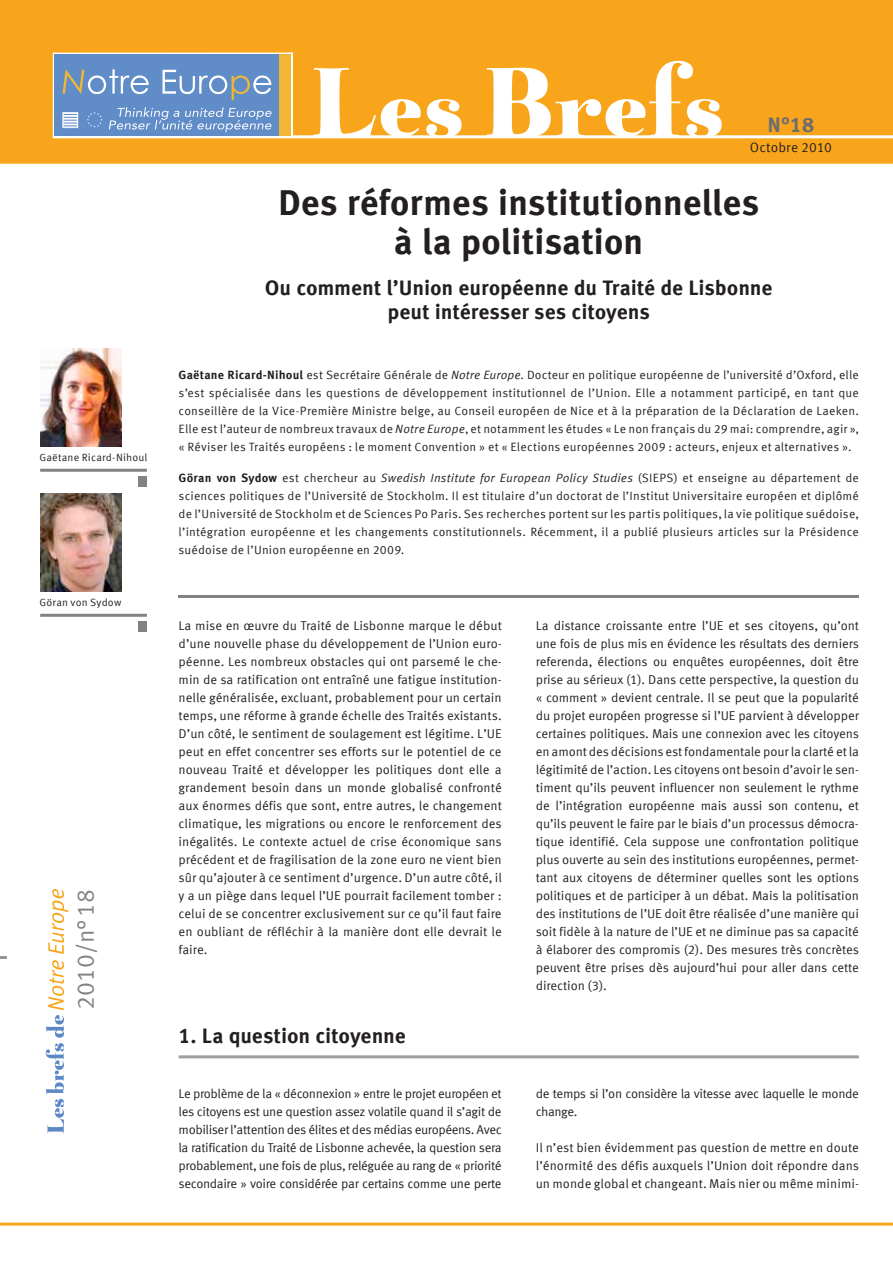
<style>
.page{position:relative;width:893px;height:1263px;background:#fff}
.page>*{position:absolute;margin:0;border:0;box-sizing:border-box;transform-origin:0 0}
.t1{font:700 36px/39px "Meta Corr Turk";letter-spacing:-.01em;color:#231f20;text-align:center}
.t2{font:24px "Meta Corr Turk";color:#808285}
.t3{font:700 21px/24px "Meta Corr Turk";letter-spacing:-.01em;color:#231f20;text-align:center}
.t4{font:700 21px "Meta Corr Turk";color:#6c6d70}
.t5{font:13.5px "Meta Corr Turk";letter-spacing:.005em;color:#231f20}
.t6{font:12.75px/18px "Meta Corr Turk";letter-spacing:-.01em;color:#231f20;text-align:justify}
.t7{font:12.75px/18px "Meta Corr Turk";letter-spacing:-.03em;color:#231f20}
.t8{font:12px/18px "Meta Corr Turk";letter-spacing:.01em;color:#231f20;text-align:justify}
.t9{font:10.5px "Meta Corr Turk";letter-spacing:.02em;color:#231f20}
.s1{font-weight:700}
.s2{font-style:italic}
</style>
<div class="page">
<div style="left:0;top:0;width:893px;height:164px;background:#f9a51b"></div>
<hr style="left:290px;top:53px;width:3px;height:83px;background:#fff">
<hr style="left:53px;top:53px;width:3px;height:83px;background:#fff">
<hr style="left:54px;top:53px;width:239px;height:3px;background:#fff">
<svg style="left:313px;top:61px;width:409px;height:74px"></svg>
<hr style="left:53px;top:135px;width:840px;height:3px;background:#fff">
<img style="left:40px;top:348px;width:81px;height:98px">
<img style="left:40px;top:493px;width:81px;height:98px">
<hr style="left:40px;top:469px;width:107px;height:3px;background:#808285">
<div style="left:139px;top:476px;width:8px;height:10px;background:#808285"></div>
<hr style="left:40px;top:614px;width:107px;height:3px;background:#808285">
<div style="left:139px;top:621px;width:8px;height:10px;background:#808285"></div>
<svg style="left:46px;top:889px;width:22px;height:244px"></svg>
<hr style="left:179px;top:595px;width:680px;height:3px;background:#808285">
<hr style="left:0;top:1222px;width:893px;height:3px;background:#f9a51b">
<hr style="left:179px;top:1055px;width:680px;height:3px;background:#9d9fa2">
<svg style="left:0;top:956px;width:6px;height:3px"></svg>
<div style="left:54px;top:54px;width:225px;height:81px;background:#608cc8"></div>
<div style="left:279px;top:54px;width:12px;height:81px;background:#f1b734"></div>
<svg style="left:62px;top:69px;width:87px;height:25px"></svg>
<svg style="left:162px;top:70px;width:109px;height:30px"></svg>
<svg style="left:62px;top:112px;width:17px;height:17px"></svg>
<svg style="left:109px;top:107px;width:163px;height:25px"></svg>
<svg style="left:87px;top:112px;width:16px;height:15px"></svg>
<p class="t9" style="left:39px;top:451px;width:110px">Gaëtane Ricard-Nihoul</p>
<p class="t9" style="left:39px;top:596px;width:84px">Göran von Sydow</p>
<h2 class="t2" style="left:72px;top:1010px;width:123px;rotate:-90deg">2010/n°18</h2>
<h3 class="t4" style="left:768px;top:112px;width:48px">N°18</h3>
<p class="t5" style="left:750px;top:140px;width:84px">Octobre 2010</p>
<h1 class="t1" style="left:278px;top:183px;width:483px">Des réformes institutionnelles à la politisation</h1>
<h3 class="t3" style="left:265px;top:275px;width:509px">Ou comment l’Union européenne du Traité de Lisbonne peut intéresser ses citoyens</h3>
<p class="t8" style="left:179px;top:365px;width:682px"><span class="s1">Gaëtane Ricard-Nihoul</span> est Secrétaire Générale de <span class="s2">Notre Europe</span>. Docteur en politique européenne de l’université d’Oxford, elle s’est spécialisée dans les questions de développement institutionnel de l’Union. Elle a notamment participé, en tant que conseillère de la Vice-Première Ministre belge, au Conseil européen de Nice et à la préparation de la Déclaration de Laeken.<br>Elle est l’auteur de nombreux travaux de <span class="s2">Notre Europe</span>, et notamment les études « Le non français du 29 mai: comprendre, agir », « Réviser les Traités européens : le moment Convention » et « Elections européennes 2009 : acteurs, enjeux et alternatives ».</p>
<p class="t8" style="left:179px;top:468px;width:682px"><span class="s1">Göran von Sydow</span> est chercheur au <span class="s2">Swedish Institute for European Policy Studies</span> (SIEPS) et enseigne au département de sciences politiques de l’Université de Stockholm. Il est titulaire d’un doctorat de l’Institut Universitaire européen et diplômé de l’Université de Stockholm et de Sciences Po Paris. Ses recherches portent sur les partis politiques, la vie politique suédoise, l’intégration européenne et les changements constitutionnels. Récemment, il a publié plusieurs articles sur la Présidence suédoise de l’Union européenne en 2009.</p>
<p class="t6" style="left:179px;top:616px;width:325px">La mise en œuvre du Traité de Lisbonne marque le début d’une nouvelle phase du développement de l’Union euro&shy;péenne. Les nombreux obstacles qui ont parsemé le che&shy;min de sa ratification ont entraîné une fatigue institution&shy;nelle généralisée, excluant, probablement pour un certain temps, une réforme à grande échelle des Traités existants.<br>D’un côté, le sentiment de soulagement est légitime. L’UE peut en effet concentrer ses efforts sur le potentiel de ce nouveau Traité et développer les politiques dont elle a grandement besoin dans un monde globalisé confronté aux énormes défis que sont, entre autres, le changement climatique, les migrations ou encore le renforcement des inégalités. Le contexte actuel de crise économique sans précédent et de fragilisation de la zone euro ne vient bien sûr qu’ajouter à ce sentiment d’urgence. D’un autre côté, il y a un piège dans lequel l’UE pourrait facilement tomber : celui de se concentrer exclusivement sur ce qu’il faut faire en oubliant de réfléchir à la manière dont elle devrait le faire.</p>
<p class="t6" style="left:536px;top:616px;width:325px">La distance croissante entre l’UE et ses citoyens, qu’ont une fois de plus mis en évidence les résultats des derniers referenda, élections ou enquêtes européennes, doit être prise au sérieux (1). Dans cette perspective, la question du « comment » devient centrale. Il se peut que la popularité du projet européen progresse si l’UE parvient à développer certaines politiques. Mais une connexion avec les citoyens en amont des décisions est fondamentale pour la clarté et la légitimité de l’action. Les citoyens ont besoin d’avoir le sen&shy;timent qu’ils peuvent influencer non seulement le rythme de l’intégration européenne mais aussi son contenu, et qu’ils peuvent le faire par le biais d’un processus démocra&shy;tique identifié. Cela suppose une confrontation politique plus ouverte au sein des institutions européennes, permet&shy;tant aux citoyens de déterminer quelles sont les options politiques et de participer à un débat. Mais la politisation des institutions de l’UE doit être réalisée d’une manière qui soit fidèle à la nature de l’UE et ne diminue pas sa capacité à élaborer des compromis (2). Des mesures très concrètes peuvent être prises dès aujourd’hui pour aller dans cette direction (3).</p>
<h3 class="t3" style="left:179px;top:1023px;width:229px">1. La question citoyenne</h3>
<p class="t6" style="left:179px;top:1084px;width:325px">Le problème de la « déconnexion » entre le projet européen et les citoyens est une question assez volatile quand il s’agit de mobiliser l’attention des élites et des médias européens. Avec la ratification du Traité de Lisbonne achevée, la question sera probablement, une fois de plus, reléguée au rang de « priorité secondaire » voire considérée par certains comme une perte</p>
<p class="t7" style="left:536px;top:1084px;width:325px">de temps si l’on considère la vitesse avec laquelle le monde change.</p>
<p class="t6" style="left:536px;top:1138px;width:325px">Il n’est bien évidemment pas question de mettre en doute l’énormité des défis auxquels l’Union doit répondre dans un monde global et changeant. Mais nier ou même minimi-</p>
</div>
